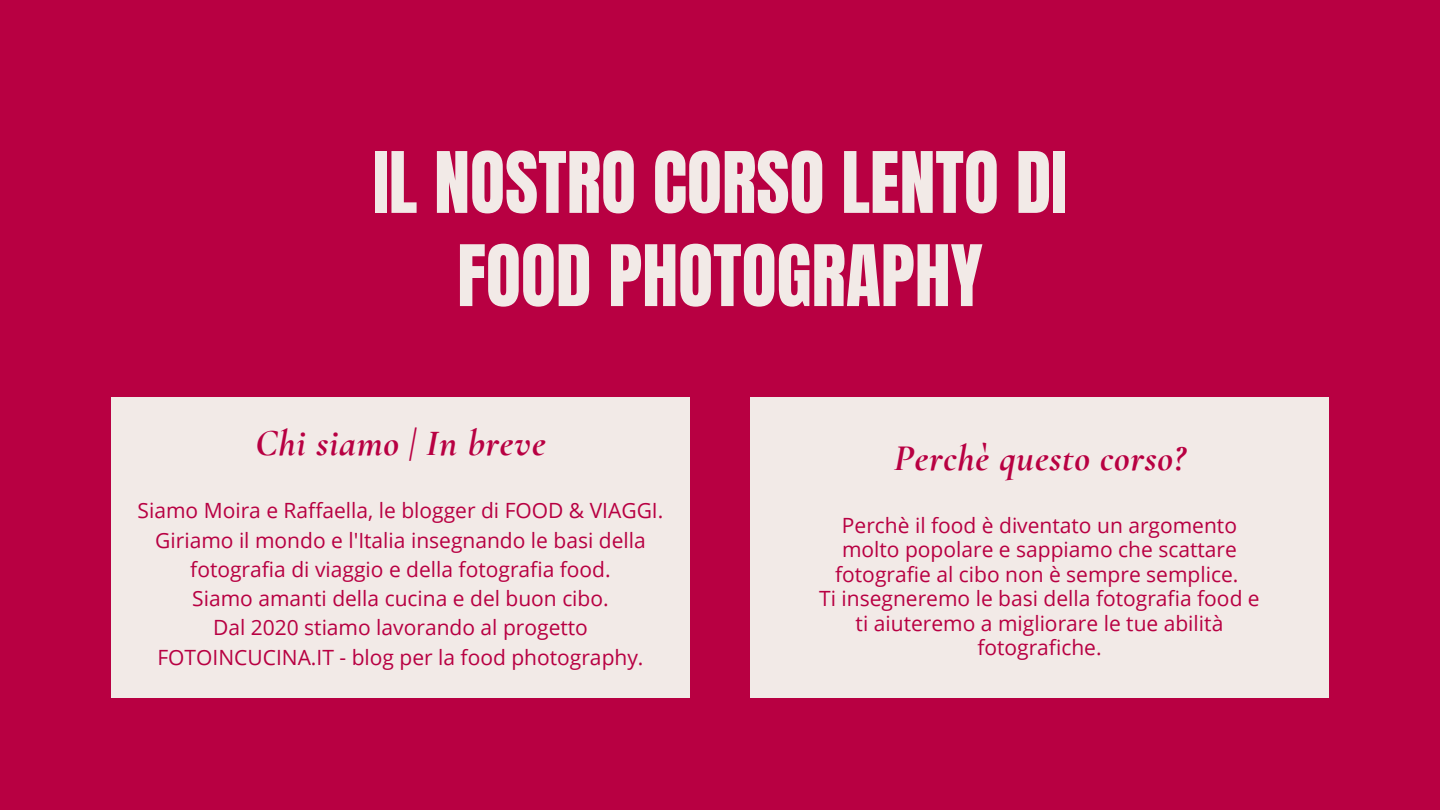
<style>
.page{position:relative;width:1440px;height:810px;background:#b80042}
.page>*{position:absolute;margin:0;border:0;box-sizing:border-box;transform-origin:0 0}
.t1{font:72px/93.2px "Anton";color:#f2eae7;text-align:center}
.t2{font:italic 700 38px "Cormorant Garamond";letter-spacing:.02em;color:#b80042}
.t3{font:21px/29.3px "Open Sans";color:#b80042;text-align:center}
</style>
<div class="page">
<div style="left:112px;top:397px;width:578px;height:301px;background:#f2eae7"></div>
<div style="left:750px;top:397px;width:579px;height:301px;background:#f2eae7"></div>
<h1 class="t1" style="left:372px;top:137px;width:697px">IL NOSTRO CORSO LENTO DI<br>FOOD PHOTOGRAPHY</h1>
<h2 class="t2" style="left:255px;top:420px;width:292px">Chi siamo | In breve</h2>
<p class="t3" style="left:138px;top:495px;width:527px">Siamo Moira e Raffaella, le blogger di FOOD &amp; VIAGGI.<br>Giriamo il mondo e l'Italia insegnando le basi della fotografia di viaggio e della fotografia food.<br>Siamo amanti della cucina e del buon cibo.<br>Dal 2020 stiamo lavorando al progetto FOTOINCUCINA.IT - blog per la food photography.</p>
<h2 class="t2" style="left:894px;top:435px;width:293px">Perchè questo corso?</h2>
<p class="t3" style="left:819px;top:512px;width:442px;line-height:24.5px">Perchè il food è diventato un argomento molto popolare e sappiamo che scattare fotografie al cibo non è sempre semplice.<br>Ti insegneremo le basi della fotografia food e ti aiuteremo a migliorare le tue abilità fotografiche.</p>
</div>
